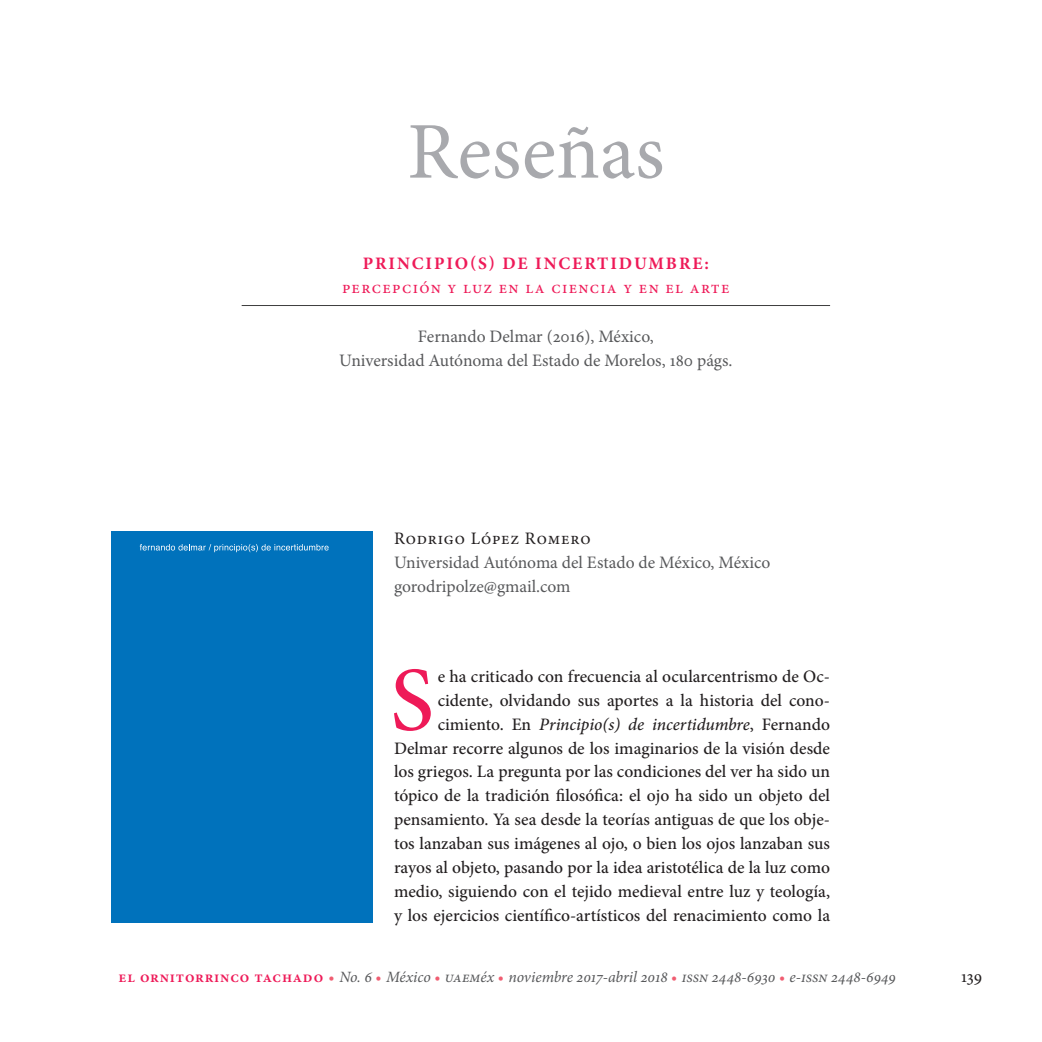
<style>
.page{position:relative;width:1042px;height:1042px;background:#fff}
.page>*{position:absolute;margin:0;border:0;box-sizing:border-box;transform-origin:0 0}
.Capital{font:500 91.17px "Minion Pro";color:#ee1a58}
.Primera_linea{font:80.5px "Minion Pro";color:#a8a9ad}
.Capital-2{font:500 17.5px/24px "Minion Pro";color:#231f20;text-align:right}
.Primera_linea-2{font:17.5px "Minion Pro";color:#57585a}
.Datos_autor{font:17.5px "Minion Pro";letter-spacing:-.005em;color:#57585a}
.SUB{font:17.5px "Minion Pro";letter-spacing:.075em;color:#ee1a58}
.TITULO{font:700 17.5px "Minion Pro";letter-spacing:.11em;color:#ee1a58}
.Autor{font:17.5px "Minion Pro";letter-spacing:.05em;color:#231f20}
.Constantes{font:italic 15.75px "Minion Pro";color:#57585a}
.s1{font-style:italic}
.s2{font-weight:600;font-style:normal;color:#ee1a58}
.s3{font-style:normal;color:#f05d71}
</style>
<div class="page">
<hr style="left:242px;top:305px;width:588px;height:1px;background:#3e3e3f">
<div style="left:111px;top:531px;width:262px;height:392px;background:#0072bc"></div>
<svg style="left:140px;top:544px;width:189px;height:8px"></svg>
<p class="Primera_linea" style="left:407px;top:98px;width:259px">Reseñas</p>
<p class="TITULO" style="left:363px;top:251px;width:348px">PRINCIPIO(S) DE INCERTIDUMBRE:</p>
<p class="SUB" style="left:342px;top:276px;width:389px">percepción y luz en la ciencia y en el arte</p>
<p class="Primera_linea-2" style="left:418px;top:325px;width:237px">Fernando Delmar (2016), México,</p>
<p class="Primera_linea-2" style="left:339px;top:349px;width:395px">Universidad Autónoma del Estado de Morelos, 180 págs.</p>
<p class="Autor" style="left:394px;top:527px;width:198px">Rodrigo López Romero</p>
<p class="Datos_autor" style="left:394px;top:551px;width:378px">Universidad Autónoma del Estado de México, México</p>
<p class="Datos_autor" style="left:394px;top:575px;width:178px">gorodripolze@gmail.com</p>
<p class="Capital" style="left:390px;top:639px;width:45px">S</p>
<p class="Capital-2" style="left:394px;top:664px;width:437px">e ha criticado con frecuencia al ocularcentrismo de Oc&shy;cidente, olvidando sus aportes a la historia del cono&shy;cimiento. En <span class="s1">Principio(s) de incertidumbre</span>, Fernando Delmar recorre algunos de los imaginarios de la visión desde los griegos. La pregunta por las condiciones del ver ha sido un tópico de la tradición filosófica: el ojo ha sido un objeto del pensamiento. Ya sea desde la teorías antiguas de que los obje&shy;tos lanzaban sus imágenes al ojo, o bien los ojos lanzaban sus rayos al objeto, pasando por la idea aristotélica de la luz como medio, siguiendo con el tejido medieval entre luz y teología, y los ejercicios científico-artísticos del renacimiento como la</p>
<p class="Constantes" style="left:119px;top:966px;width:779px"><span class="s2">el ornitorrinco tachado</span> <span class="s3">•</span> No. 6 <span class="s3">•</span> México <span class="s3">•</span> uaeméx <span class="s3">•</span> noviembre 2017-abril 2018 <span class="s3">•</span> issn 2448-6930 <span class="s3">•</span> e-issn 2448-6949</p>
<p class="Autor" style="left:961px;top:965px;width:23px">139</p>
</div>
